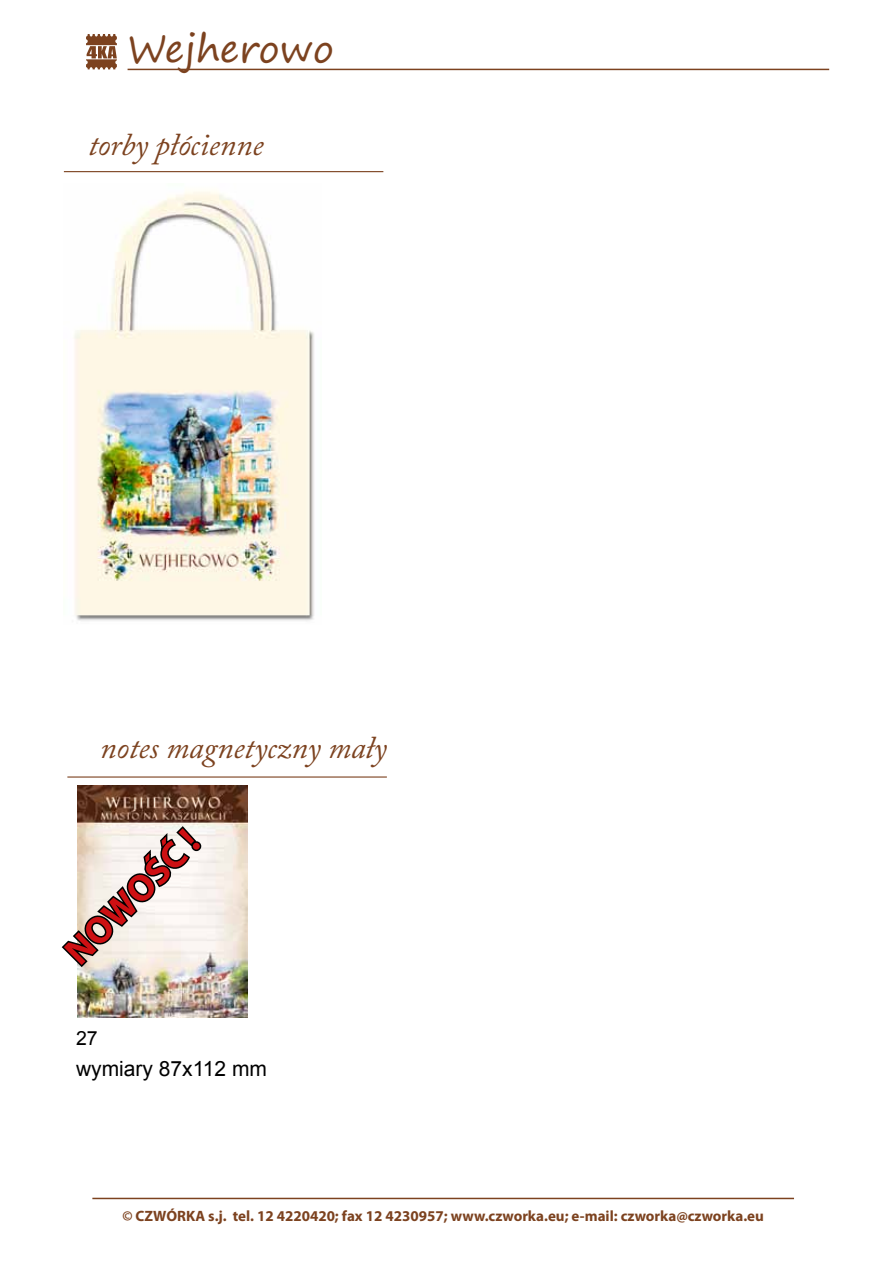
<style>
.page{position:relative;width:893px;height:1263px;background:#fff}
.page>*{position:absolute;margin:0;border:0;box-sizing:border-box;transform-origin:0 0}
.t1{font:37.5px "Segoe Print";color:#7c421f}
.t2{font:700 37.5px "Myriad Pro";color:#cd1013}
.t3{font:italic 31.5px "Adobe Caslon Pro";color:#7c421f}
.t4{font:21px "Arial";color:#000}
.t5{font:19.5px "Arial";color:#000}
.t6{font:700 15px "Myriad Pro";color:#7c421f}
</style>
<div class="page">
<svg style="left:86px;top:34px;width:31px;height:35px"></svg>
<hr style="left:128px;top:69px;width:701px;height:1px;background:#7c421f">
<hr style="left:92px;top:1198px;width:702px;height:1px;background:#7c421f">
<hr style="left:67px;top:776px;width:320px;height:2px;background:#7c421f">
<img style="left:77px;top:786px;width:170px;height:231px">
<svg style="left:61px;top:824px;width:142px;height:145px"></svg>
<hr style="left:64px;top:171px;width:319px;height:1px;background:#7c421f">
<img style="left:74px;top:191px;width:240px;height:430px">
<h1 class="t1" style="left:128px;top:15px;width:208px">Wejherowo</h1>
<h2 class="t3" style="left:88px;top:126px;width:177px">torby płócienne</h2>
<h2 class="t3" style="left:100px;top:728px;width:288px">notes magnetyczny mały</h2>
<h1 class="t2" style="left:54px;top:940px;width:174px;rotate:-45deg">NOWOŚĆ !</h1>
<h3 class="t5" style="left:76px;top:1025px;width:23px">27</h3>
<h3 class="t4" style="left:76px;top:1055px;width:192px">wymiary 87x112 mm</h3>
<p class="t6" style="left:122px;top:1206px;width:643px">© CZWÓRKA s.j. tel. 12 4220420; fax 12 4230957; www.czworka.eu; e-mail: czworka@czworka.eu</p>
</div>
